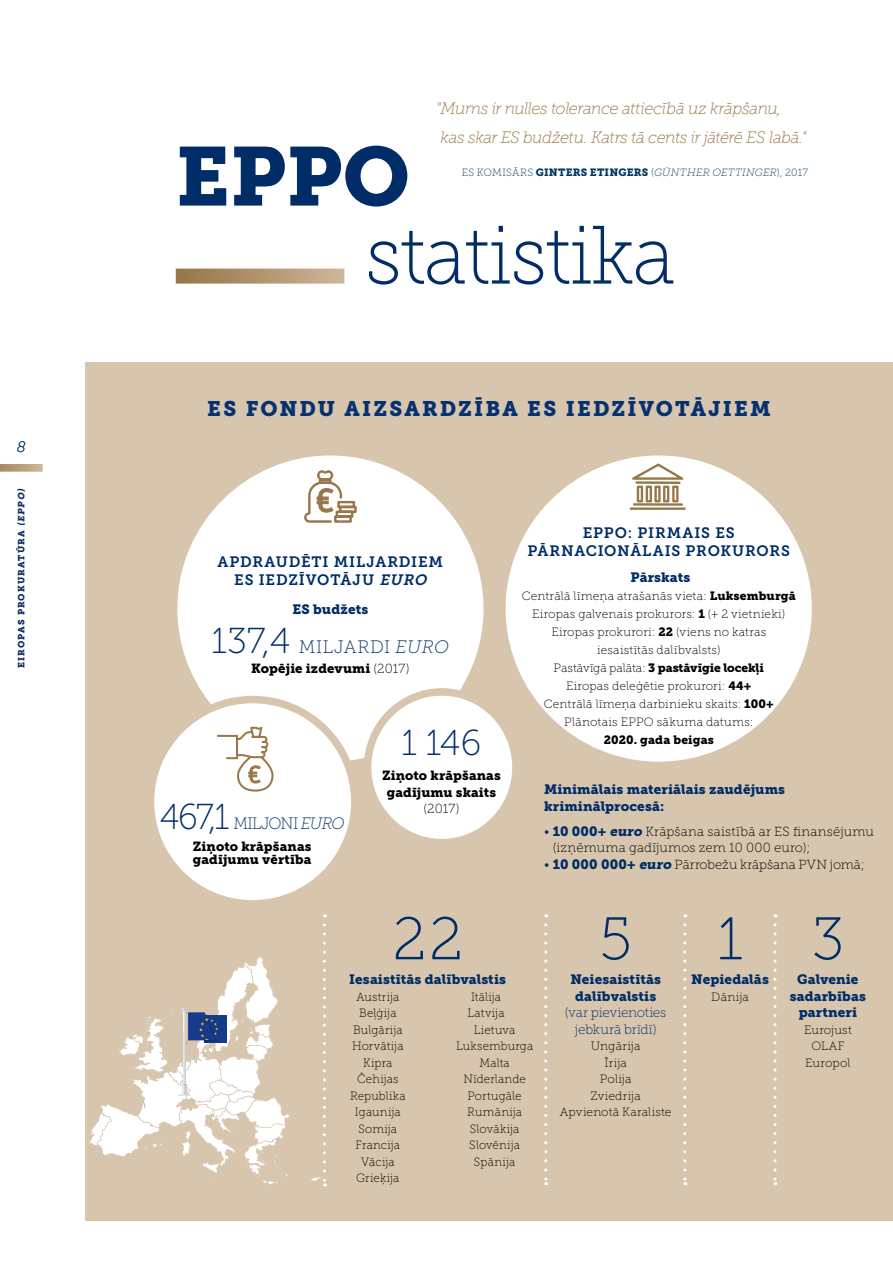
<style>
.page{position:relative;width:893px;height:1263px;background:#fff}
.page>*{position:absolute;margin:0;border:0;box-sizing:border-box;transform-origin:0 0}
.A_Thématique{font:82.5px/78px "Museo Slab 100";letter-spacing:-.02em;color:#002d68}
.Chiffre_bleus{font:60px "Museo Slab 100";color:#002d68}
.Chiffre_bleus-2{font:36px "Museo Slab 100";color:#002d68}
.Infographie_title{font:21px "Museo Slab 900";letter-spacing:.1em;color:#063170}
.Chiffre_bleus-3{font:18px "Museo Slab 100";letter-spacing:.04em;color:#002d68}
.Exergue{font:italic 16.5px/28.5px "Museo Slab 100";letter-spacing:-.03em;color:#98774a}
.Chiffre_bleus-4{font:16.5px "Museo Slab 100";letter-spacing:-.04em;color:#002d68;scale:.96 1}
.Title_Box_inographie{font:15px/18px "Museo Slab 700";letter-spacing:.055em;color:#002d68;text-align:center}
.t1{font:italic 15px "Museo Slab 100";color:#003763}
.bullets_infographie{font:13.5px/16.5px "Museo Slab 900";letter-spacing:.01em;color:#002d68}
.bullets_infographie-2{font:13.5px/16.5px "Museo Slab 100";letter-spacing:-.015em;color:#002d68;text-align:center}
.bullets_infographie-3{font:13.2px/16.5px "Museo Slab 100";letter-spacing:.01em;color:#000}
.Pays{font:13.2px/16.5px "Museo Slab 900";letter-spacing:.01em;color:#000;text-align:center}
.Pays-2{font:13.2px "Museo Slab 100";color:#000}
.Pays-3{font:12px/18px "Museo Slab 100";letter-spacing:.015em;color:#000;text-align:center}
.Pays-4{font:12px "Museo Slab 900";letter-spacing:-.01em;color:#000}
.Pays-5{font:10.5px "Museo Slab 100";letter-spacing:.02em;color:#003763}
.t2{font:9px "Museo Slab 900";letter-spacing:.12em;color:#0c2c5c}
.s1{font-family:"Museo Slab 900"}
.s2{font-style:italic}
.s3{font-size:36px}
.s4{font-family:"Museo Slab 100"}
.s5{font-size:13.5px;color:#002d68}
.s6{font-family:"Museo Slab 900";font-size:13.5px;color:#002d68}
</style>
<div class="page">
<svg style="left:0;top:464px;width:43px;height:7px"></svg>
<div style="left:85px;top:362px;width:808px;height:858px;background:#d7c5ad"></div>
<div style="left:177px;top:455px;width:306px;height:307px;background:#fff;border-radius:50%"></div>
<div style="left:506px;top:455px;width:306px;height:307px;background:#fff;border-radius:50%"></div>
<svg style="left:632px;top:463px;width:51px;height:17px"></svg>
<svg style="left:637px;top:486px;width:42px;height:16px"></svg>
<hr style="left:633px;top:503px;width:50px;height:3px;background:#98774a">
<hr style="left:630px;top:507px;width:56px;height:3px;background:#98774a">
<hr style="left:635px;top:481px;width:46px;height:3px;background:#98774a">
<div style="left:368px;top:692px;width:148px;height:151px;background:#fff;border-radius:50%"></div>
<div style="left:364px;top:688px;width:156px;height:158px;border:8px solid #d7c5ad;border-radius:50%"></div>
<div style="left:150px;top:699px;width:205px;height:205px;background:#fff;border-radius:50%"></div>
<div style="left:147px;top:696px;width:212px;height:212px;border:8px solid #d7c5ad;border-radius:50%"></div>
<svg style="left:176px;top:269px;width:168px;height:15px;background:#b39772"></svg>
<svg style="left:88px;top:956px;width:233px;height:229px"></svg>
<svg style="left:683px;top:925px;width:3px;height:260px"></svg>
<svg style="left:773px;top:925px;width:3px;height:260px"></svg>
<svg style="left:544px;top:925px;width:3px;height:260px"></svg>
<svg style="left:323px;top:925px;width:3px;height:261px"></svg>
<svg style="left:217px;top:726px;width:57px;height:66px"></svg>
<svg style="left:304px;top:470px;width:53px;height:53px"></svg>
<div style="left:204px;top:1015px;width:23px;height:28px;background:#183a8d"></div>
<svg style="left:179px;top:1008px;width:39px;height:88px"></svg>
<p class="t1" style="left:17px;top:439px;width:10px">8</p>
<p class="t2" style="left:16px;top:668px;width:182px;rotate:-90deg">EIROPAS PROKURATŪRA (EPPO)</p>
<p class="Exergue" style="left:436px;top:94px;width:372px">"Mums ir nulles tolerance attiecībā uz krāpšanu, kas skar ES budžetu. Katrs tā cents ir jātērē ES labā."</p>
<p class="Pays-5" style="left:462px;top:167px;width:348px">ES KOMISĀRS <span class="s1">GINTERS ETINGERS</span> (<span class="s2">GÜNTHER OETTINGER</span>), 2017</p>
<h1 class="A_Thématique" style="left:365px;top:139px;width:312px;text-indent:-189px"><span class="s1">EPPO </span>statistika</h1>
<p class="Infographie_title" style="left:207px;top:396px;width:565px">ES FONDU AIZSARDZĪBA ES IEDZĪVOTĀJIEM</p>
<p class="Title_Box_inographie" style="left:218px;top:553px;width:227px">APDRAUDĒTI MILJARDIEM<br>ES IEDZĪVOTĀJU <span class="s2">EURO</span></p>
<p class="bullets_infographie" style="left:292px;top:601px;width:77px">ES budžets</p>
<p class="Chiffre_bleus-3" style="left:211px;top:637px;width:239px"><span class="s3">137,4</span> MILJARDI <span class="s2">EURO</span></p>
<p class="Pays" style="left:251px;top:661px;width:160px">Kopējie izdevumi <span class="s4">(2017)</span></p>
<p class="Chiffre_bleus-4" style="left:160px;top:814px;width:194px"><span class="s3">467,1</span> MILJONI <span class="s2">EURO</span></p>
<p class="Pays" style="left:193px;top:840px;width:120px;line-height:13.5px;text-align:left">Ziņoto krāpšanas gadījumu vērtība</p>
<p class="Chiffre_bleus-2" style="left:401px;top:723px;width:82px">1 146</p>
<p class="Pays" style="left:382px;top:767px;width:120px">Ziņoto krāpšanas gadījumu skaits</p>
<p class="Pays-2" style="left:423px;top:801px;width:38px">(2017)</p>
<p class="Title_Box_inographie" style="left:528px;top:523px;width:264px">EPPO: PIRMAIS ES<br>PĀRNACIONĀLAIS PROKURORS</p>
<p class="bullets_infographie" style="left:630px;top:569px;width:61px">Pārskats</p>
<p class="Pays-3" style="left:522px;top:587px;width:276px">Centrālā līmeņa atrašanās vieta: <span class="s1">Luksemburgā</span></p>
<p class="Pays-3" style="left:532px;top:605px;width:255px">Eiropas galvenais prokurors: <span class="s1">1</span> (+ 2 vietnieki)</p>
<p class="Pays-3" style="left:551px;top:623px;width:216px">Eiropas prokurori: <span class="s1">22</span> (viens no katras iesaistītās dalībvalsts)</p>
<p class="Pays-4" style="left:554px;top:661px;width:212px"><span class="s4">Pastāvīgā palāta:</span> 3 pastāvīgie locekļi</p>
<p class="Pays-3" style="left:544px;top:677px;width:231px">Eiropas deleģētie prokurori: <span class="s1">44+<br></span>Centrālā līmeņa darbinieku skaits: <span class="s1">100+</span></p>
<p class="Pays-3" style="left:564px;top:713px;width:191px">Plānotais EPPO sākuma datums:<br><span class="s1">2020. gada beigas</span></p>
<p class="bullets_infographie" style="left:544px;top:781px;width:243px">Minimālais materiālais zaudējums kriminālprocesā:</p>
<p class="bullets_infographie-3" style="left:553px;top:823px;width:323px;text-indent:-9px"><span class="s5">•</span> <span class="s6">10 000+ euro</span>Krāpšana saistībā ar ES finansējumu (izņēmuma gadījumos zem 10 000 euro);</p>
<p class="bullets_infographie-3" style="left:544px;top:856px;width:322px"><span class="s5">•</span> <span class="s6">10 000 000+ euro</span>Pārrobežu krāpšana PVN jomā;</p>
<p class="Chiffre_bleus" style="left:392px;top:906px;width:72px">22</p>
<p class="bullets_infographie" style="left:349px;top:971px;width:158px">Iesaistītās dalībvalstis</p>
<p class="Pays-3" style="left:356px;top:988px;width:45px">Austrija</p>
<p class="Pays-3" style="left:359px;top:1004px;width:39px">Beļģija</p>
<p class="Pays-3" style="left:353px;top:1021px;width:51px">Bulgārija</p>
<p class="Pays-3" style="left:352px;top:1037px;width:53px">Horvātija</p>
<p class="Pays-3" style="left:363px;top:1054px;width:31px">Kipra</p>
<p class="Pays-3" style="left:350px;top:1071px;width:57px;line-height:16.5px">Čehijas<br>Republika</p>
<p class="Pays-3" style="left:355px;top:1103px;width:47px">Igaunija</p>
<p class="Pays-3" style="left:359px;top:1120px;width:40px">Somija</p>
<p class="Pays-3" style="left:356px;top:1136px;width:46px">Francija</p>
<p class="Pays-3" style="left:361px;top:1153px;width:35px">Vācija</p>
<p class="Pays-3" style="left:356px;top:1169px;width:45px">Grieķija</p>
<p class="Pays-3" style="left:471px;top:988px;width:32px">Itālija</p>
<p class="Pays-3" style="left:467px;top:1004px;width:39px">Latvija</p>
<p class="Pays-3" style="left:474px;top:1021px;width:43px">Lietuva</p>
<p class="Pays-3" style="left:456px;top:1037px;width:79px">Luksemburga</p>
<p class="Pays-3" style="left:479px;top:1054px;width:32px">Malta</p>
<p class="Pays-3" style="left:463px;top:1070px;width:64px">Nīderlande</p>
<p class="Pays-3" style="left:468px;top:1087px;width:56px">Portugāle</p>
<p class="Pays-3" style="left:467px;top:1103px;width:57px">Rumānija</p>
<p class="Pays-3" style="left:470px;top:1120px;width:51px">Slovākija</p>
<p class="Pays-3" style="left:469px;top:1136px;width:52px">Slovēnija</p>
<p class="Pays-3" style="left:474px;top:1153px;width:43px">Spānija</p>
<p class="Chiffre_bleus" style="left:599px;top:906px;width:34px">5</p>
<p class="bullets_infographie-2" style="left:565px;top:971px;width:103px"><span class="s1">Neiesaistītās dalībvalstis </span>(var pievienoties jebkurā brīdī)</p>
<p class="Pays-3" style="left:591px;top:1037px;width:51px">Ungārija</p>
<p class="Pays-3" style="left:605px;top:1054px;width:24px">Īrija</p>
<p class="Pays-3" style="left:600px;top:1070px;width:33px">Polija</p>
<p class="Pays-3" style="left:591px;top:1087px;width:52px">Zviedrija</p>
<p class="Pays-3" style="left:560px;top:1103px;width:113px">Apvienotā Karaliste</p>
<p class="Chiffre_bleus" style="left:717px;top:906px;width:27px">1</p>
<p class="bullets_infographie" style="left:691px;top:971px;width:79px">Nepiedalās</p>
<p class="Pays-3" style="left:711px;top:988px;width:39px">Dānija</p>
<p class="Chiffre_bleus" style="left:811px;top:906px;width:35px">3</p>
<p class="bullets_infographie" style="left:790px;top:971px;width:78px;text-align:center">Galvenie sadarbības partneri</p>
<p class="Pays-3" style="left:804px;top:1021px;width:49px;line-height:16.5px">Eurojust<br>OLAF<br>Europol</p>
</div>
